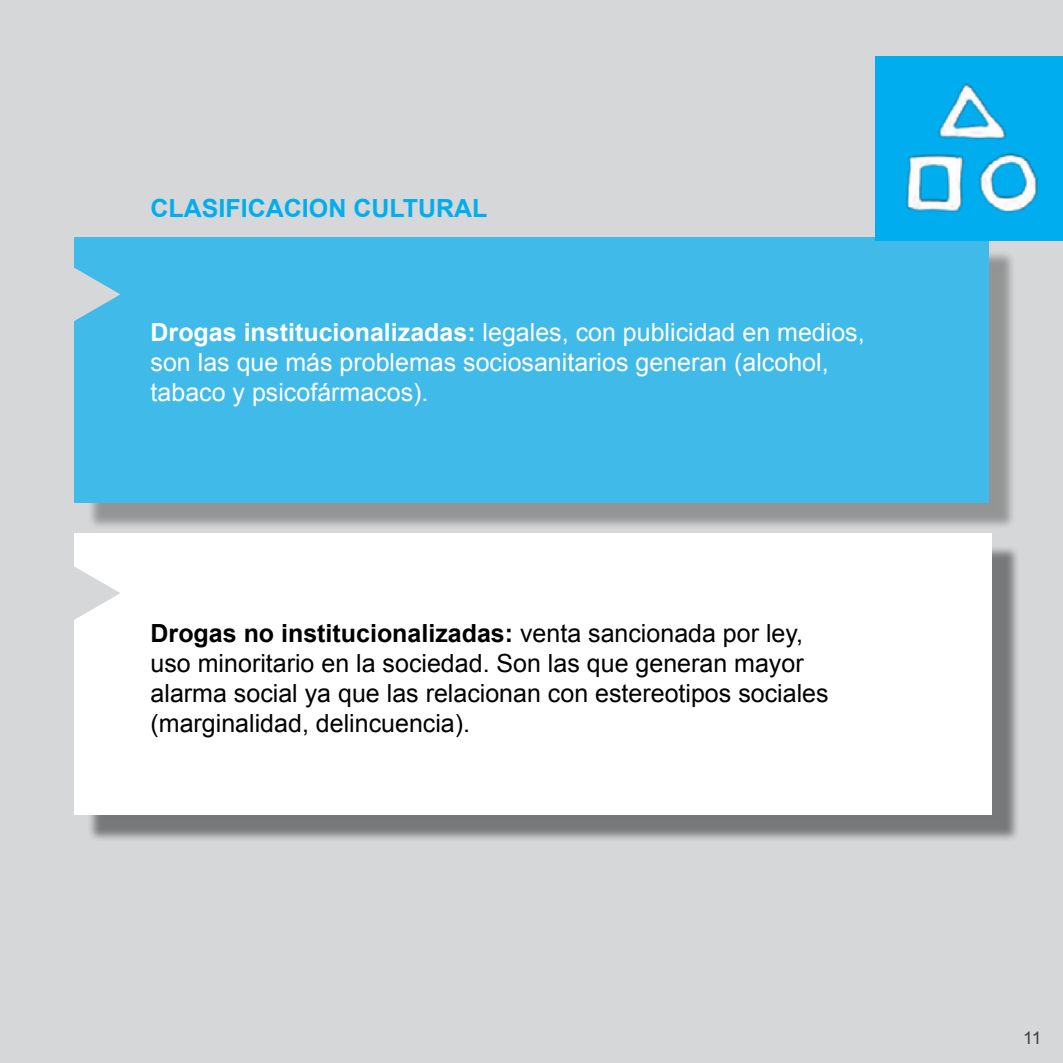
<style>
.page{position:relative;width:1063px;height:1063px;background:#d5d7d8}
.page>*{position:absolute;margin:0;border:0;box-sizing:border-box;transform-origin:0 0}
.t1{font:25px/30px "Arial";color:#000}
.t2{font:25px/30px "Arial";color:#fff}
.t3{font:700 25px "Arial";color:#00aeef}
.t4{font:17.5px "Arial";color:#414042}
.s1{font-weight:700}
</style>
<div class="page">
<div style="left:87px;top:250px;width:929px;height:280px;background:#000;opacity:.44"></div>
<div style="left:74px;top:237px;width:915px;height:265px;background:#40bae8"></div>
<div style="left:876px;top:57px;width:187px;height:184px;background:#00aeef"></div>
<svg style="left:74px;top:267px;width:46px;height:54px"></svg>
<div style="left:87px;top:545px;width:933px;height:297px;background:#000;opacity:.44"></div>
<div style="left:74px;top:533px;width:918px;height:282px;background:#fff"></div>
<svg style="left:74px;top:566px;width:46px;height:54px"></svg>
<img style="left:906px;top:83px;width:132px;height:131px">
<p class="t3" style="left:151px;top:191px;width:338px">CLASIFICACION CULTURAL</p>
<p class="t2" style="left:151px;top:317px;width:716px"><span class="s1">Drogas institucionalizadas:</span> legales, con publicidad en medios, son las que más problemas sociosanitarios generan (alcohol, tabaco y psicofármacos).</p>
<p class="t1" style="left:151px;top:618px;width:680px"><span class="s1">Drogas no institucionalizadas:</span> venta sancionada por ley, uso minoritario en la sociedad. Son las que generan mayor alarma social ya que las relacionan con estereotipos sociales (marginalidad, delincuencia).</p>
<p class="t4" style="left:1023px;top:1026px;width:20px">11</p>
</div>
